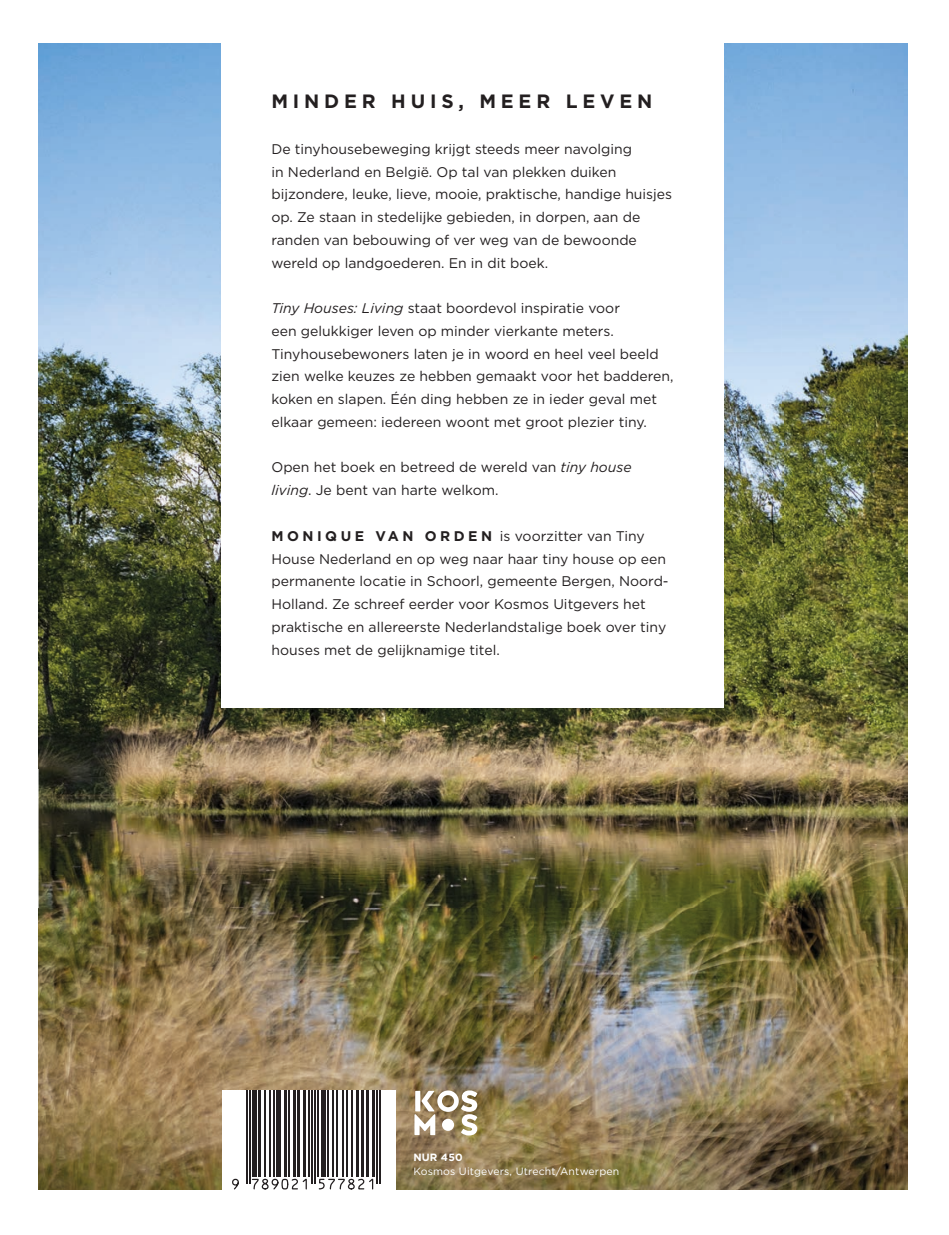
<style>
.page{position:relative;width:949px;height:1235px;background:#fff}
.page>*{position:absolute;margin:0;border:0;box-sizing:border-box;transform-origin:0 0}
.t1{font:700 19.25px "Gotham";letter-spacing:.25em;color:#231f20}
.t2{font:14px/22.8px "Gotham";color:#231f20}
.t3{font:10.5px "Gotham";letter-spacing:.015em;color:#fff}
.t4{font:700 10.5px "Gotham";letter-spacing:.015em;color:#fff}
.s1{font-style:italic}
.s2{font-weight:700}
</style>
<div class="page">
<img style="left:38px;top:43px;width:744px;height:865px">
<img style="left:782px;top:43px;width:125px;height:865px">
<img style="left:100px;top:1189px;width:807px;height:1px">
<img style="left:38px;top:908px;width:869px;height:281px">
<div style="left:222px;top:1090px;width:174px;height:144px;background:#fff"></div>
<svg style="left:250px;top:1090px;width:131px;height:94px"></svg>
<hr style="left:246px;top:1090px;width:2px;height:94px;background:#231f20">
<hr style="left:249px;top:1090px;width:1px;height:94px;background:#231f20">
<hr style="left:252px;top:1090px;width:4px;height:87px;background:#231f20">
<hr style="left:258px;top:1090px;width:2px;height:87px;background:#231f20">
<hr style="left:265px;top:1090px;width:1px;height:87px;background:#231f20">
<hr style="left:269px;top:1090px;width:1px;height:87px;background:#231f20">
<hr style="left:273px;top:1090px;width:1px;height:87px;background:#231f20">
<hr style="left:276px;top:1090px;width:4px;height:87px;background:#231f20">
<hr style="left:284px;top:1090px;width:3px;height:87px;background:#231f20">
<hr style="left:289px;top:1090px;width:1px;height:87px;background:#231f20">
<hr style="left:293px;top:1090px;width:3px;height:87px;background:#231f20">
<hr style="left:297px;top:1090px;width:3px;height:87px;background:#231f20">
<hr style="left:303px;top:1090px;width:3px;height:87px;background:#231f20">
<hr style="left:308px;top:1090px;width:2px;height:87px;background:#231f20">
<hr style="left:311px;top:1090px;width:2px;height:94px;background:#231f20">
<hr style="left:314px;top:1090px;width:1px;height:94px;background:#231f20">
<hr style="left:317px;top:1090px;width:1px;height:87px;background:#231f20">
<hr style="left:321px;top:1090px;width:4px;height:87px;background:#231f20">
<hr style="left:327px;top:1090px;width:1px;height:87px;background:#231f20">
<hr style="left:332px;top:1090px;width:2px;height:87px;background:#231f20">
<hr style="left:337px;top:1090px;width:1px;height:87px;background:#231f20">
<hr style="left:342px;top:1090px;width:2px;height:87px;background:#231f20">
<hr style="left:346px;top:1090px;width:2px;height:87px;background:#231f20">
<hr style="left:351px;top:1090px;width:1px;height:87px;background:#231f20">
<hr style="left:356px;top:1090px;width:3px;height:87px;background:#231f20">
<hr style="left:361px;top:1090px;width:2px;height:87px;background:#231f20">
<hr style="left:366px;top:1090px;width:3px;height:87px;background:#231f20">
<hr style="left:372px;top:1090px;width:3px;height:87px;background:#231f20">
<hr style="left:376px;top:1090px;width:2px;height:94px;background:#231f20">
<hr style="left:379px;top:1090px;width:1px;height:94px;background:#231f20">
<svg style="left:232px;top:1177px;width:142px;height:13px"></svg>
<svg style="left:414px;top:1090px;width:63px;height:45px"></svg>
<div style="left:442px;top:1118px;width:12px;height:12px;background:#fff;border-radius:50%"></div>
<div style="left:222px;top:0;width:501px;height:707px;background:#fff"></div>
<h1 class="t1" style="left:271px;top:89px;width:382px">MINDER HUIS, MEER LEVEN</h1>
<p class="t2" style="left:271px;top:137px;width:402px">De tinyhousebeweging krijgt steeds meer navolging<br>in Nederland en België. Op tal van plekken duiken bijzondere, leuke, lieve, mooie, praktische, handige huisjes op. Ze staan in stedelijke gebieden, in dorpen, aan de randen van bebouwing of ver weg van de bewoonde wereld op landgoederen. En in dit boek.</p>
<p class="t2" style="left:271px;top:296px;width:403px"><span class="s1">Tiny Houses: Living</span> staat boordevol inspiratie voor<br>een gelukkiger leven op minder vierkante meters.<br>Tinyhousebewoners laten je in woord en heel veel beeld zien welke keuzes ze hebben gemaakt voor het badderen, koken en slapen. Één ding hebben ze in ieder geval met elkaar gemeen: iedereen woont met groot plezier tiny.</p>
<p class="t2" style="left:271px;top:456px;width:362px">Open het boek en betreed de wereld van <span class="s1">tiny house living</span>. Je bent van harte welkom.</p>
<p class="t2" style="left:271px;top:524px;width:399px"><span class="s2">M O N I Q U E VA N O R D E N</span> is voorzitter van Tiny House Nederland en op weg naar haar tiny house op een permanente locatie in Schoorl, gemeente Bergen, Noord-Holland. Ze schreef eerder voor Kosmos Uitgevers het praktische en allereerste Nederlandstalige boek over tiny houses met de gelijknamige titel.</p>
<p class="t4" style="left:413px;top:1150px;width:51px">NUR 450</p>
<p class="t3" style="left:413px;top:1164px;width:207px">Kosmos Uitgevers, Utrecht/Antwerpen</p>
</div>
